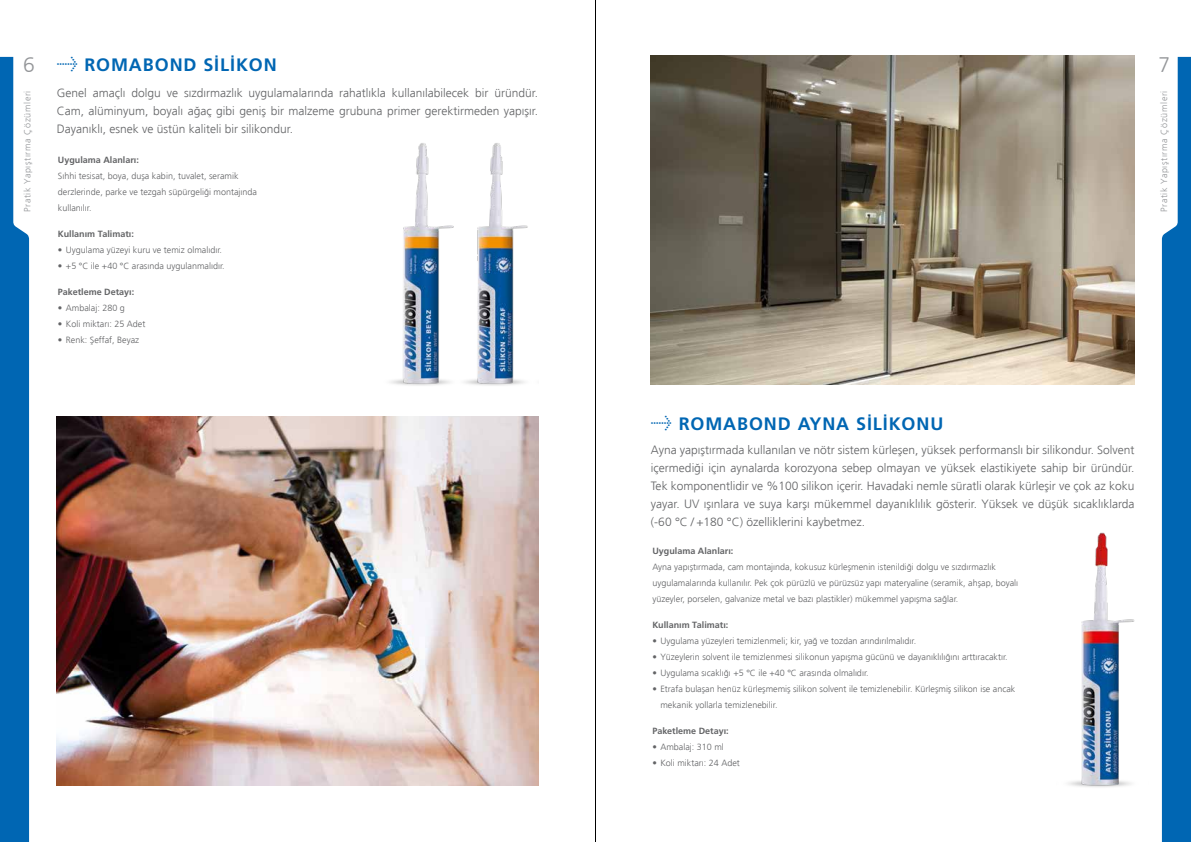
<style>
.page{position:relative;width:1191px;height:842px;background:#fff}
.page>*{position:absolute;margin:0;border:0;box-sizing:border-box;transform-origin:0 0}
.t1{font:300 21px "Frutiger";color:#939598}
.t2{font:18px "Frutiger Bold Tr";letter-spacing:.05em;color:#0066b3}
.t3{font:300 12px/18px "Frutiger";color:#636466;text-align:justify}
.t4{font:300 9px/16px "Frutiger";color:#636466}
.t5{font:9px "Frutiger Bold Tr";color:#636466}
.t6{font:300 9px "Frutiger";letter-spacing:.07em;color:#939598}
.s1{font-family:"Meta Pro"}
</style>
<div class="page">
<img style="left:57px;top:416px;width:481px;height:370px">
<img style="left:390px;top:143px;width:138px;height:243px">
<img style="left:651px;top:56px;width:483px;height:328px">
<img style="left:1068px;top:532px;width:67px;height:255px">
<svg style="left:0;top:57px;width:29px;height:785px"></svg>
<svg style="left:1161px;top:57px;width:30px;height:785px"></svg>
<hr style="left:595px;top:0;width:1px;height:842px;background:#000">
<h2 class="t2" style="left:57px;top:54px;width:222px"><span class="s1">→</span> ROMABOND SİLİKON</h2>
<p class="t3" style="left:57px;top:84px;width:483px">Genel amaçlı dolgu ve sızdırmazlık uygulamalarında rahatlıkla kullanılabilecek bir üründür.<br>Cam, alüminyum, boyalı ağaç gibi geniş bir malzeme grubuna primer gerektirmeden yapışır.<br>Dayanıklı, esnek ve üstün kaliteli bir silikondur.</p>
<p class="t5" style="left:58px;top:155px;width:83px">Uygulama Alanları:</p>
<p class="t4" style="left:58px;top:168px;width:201px">Sıhhi tesisat, boya, duşa kabin, tuvalet, seramik derzlerinde, parke ve tezgah süpürgeliği montajında kullanılır.</p>
<p class="t5" style="left:58px;top:229px;width:77px">Kullanım Talimatı:</p>
<p class="t4" style="left:58px;top:242px;width:166px">• Uygulama yüzeyi kuru ve temiz olmalıdır.</p>
<p class="t4" style="left:58px;top:258px;width:168px">• +5 °C ile +40 °C arasında uygulanmalıdır.</p>
<p class="t5" style="left:58px;top:287px;width:78px">Paketleme Detayı:</p>
<p class="t4" style="left:58px;top:300px;width:69px">• Ambalaj: 280 g</p>
<p class="t4" style="left:58px;top:316px;width:89px">• Koli miktarı: 25 Adet</p>
<p class="t4" style="left:58px;top:332px;width:83px">• Renk: Şeffaf, Beyaz</p>
<h1 class="t1" style="left:23px;top:53px;width:13px">6</h1>
<h1 class="t1" style="left:1158px;top:53px;width:13px">7</h1>
<p class="t6" style="left:22px;top:212px;width:123px;rotate:-90deg">Pratik Yapıştırma Çözümleri</p>
<p class="t6" style="left:1158px;top:212px;width:123px;rotate:-90deg">Pratik Yapıştırma Çözümleri</p>
<h2 class="t2" style="left:651px;top:413px;width:294px"><span class="s1">→</span> ROMABOND AYNA SİLİKONU</h2>
<p class="t3" style="left:651px;top:441px;width:485px">Ayna yapıştırmada kullanılan ve nötr sistem kürleşen, yüksek performanslı bir silikondur. Solvent içermediği için aynalarda korozyona sebep olmayan ve yüksek elastikiyete sahip bir üründür.<br>Tek komponentlidir ve %100 silikon içerir. Havadaki nemle süratli olarak kürleşir ve çok az koku yayar. UV ışınlara ve suya karşı mükemmel dayanıklılık gösterir. Yüksek ve düşük sıcaklıklarda (-60 °C / +180 °C) özelliklerini kaybetmez.</p>
<p class="t5" style="left:652px;top:545px;width:83px">Uygulama Alanları:</p>
<p class="t4" style="left:652px;top:559px;width:367px">Ayna yapıştırmada, cam montajında, kokusuz kürleşmenin istenildiği dolgu ve sızdırmazlık uygulamalarında kullanılır. Pek çok pürüzlü ve pürüzsüz yapı materyaline (seramik, ahşap, boyalı yüzeyler, porselen, galvanize metal ve bazı plastikler) mükemmel yapışma sağlar.</p>
<p class="t5" style="left:652px;top:619px;width:77px">Kullanım Talimatı:</p>
<p class="t4" style="left:652px;top:633px;width:265px">• Uygulama yüzeyleri temizlenmeli; kir, yağ ve tozdan arındırılmalıdır.</p>
<p class="t4" style="left:652px;top:649px;width:357px">• Yüzeylerin solvent ile temizlenmesi silikonun yapışma gücünü ve dayanıklılığını arttıracaktır.</p>
<p class="t4" style="left:652px;top:665px;width:218px">• Uygulama sıcaklığı +5 °C ile +40 °C arasında olmalıdır.</p>
<p class="t4" style="left:660px;top:681px;width:356px;text-indent:-8px">• Etrafa bulaşan henüz kürleşmemiş silikon solvent ile temizlenebilir. Kürleşmiş silikon ise ancak mekanik yollarla temizlenebilir.</p>
<p class="t5" style="left:652px;top:725px;width:78px">Paketleme Detayı:</p>
<p class="t4" style="left:652px;top:739px;width:73px">• Ambalaj: 310 ml</p>
<p class="t4" style="left:652px;top:755px;width:89px">• Koli miktarı: 24 Adet</p>
</div>
